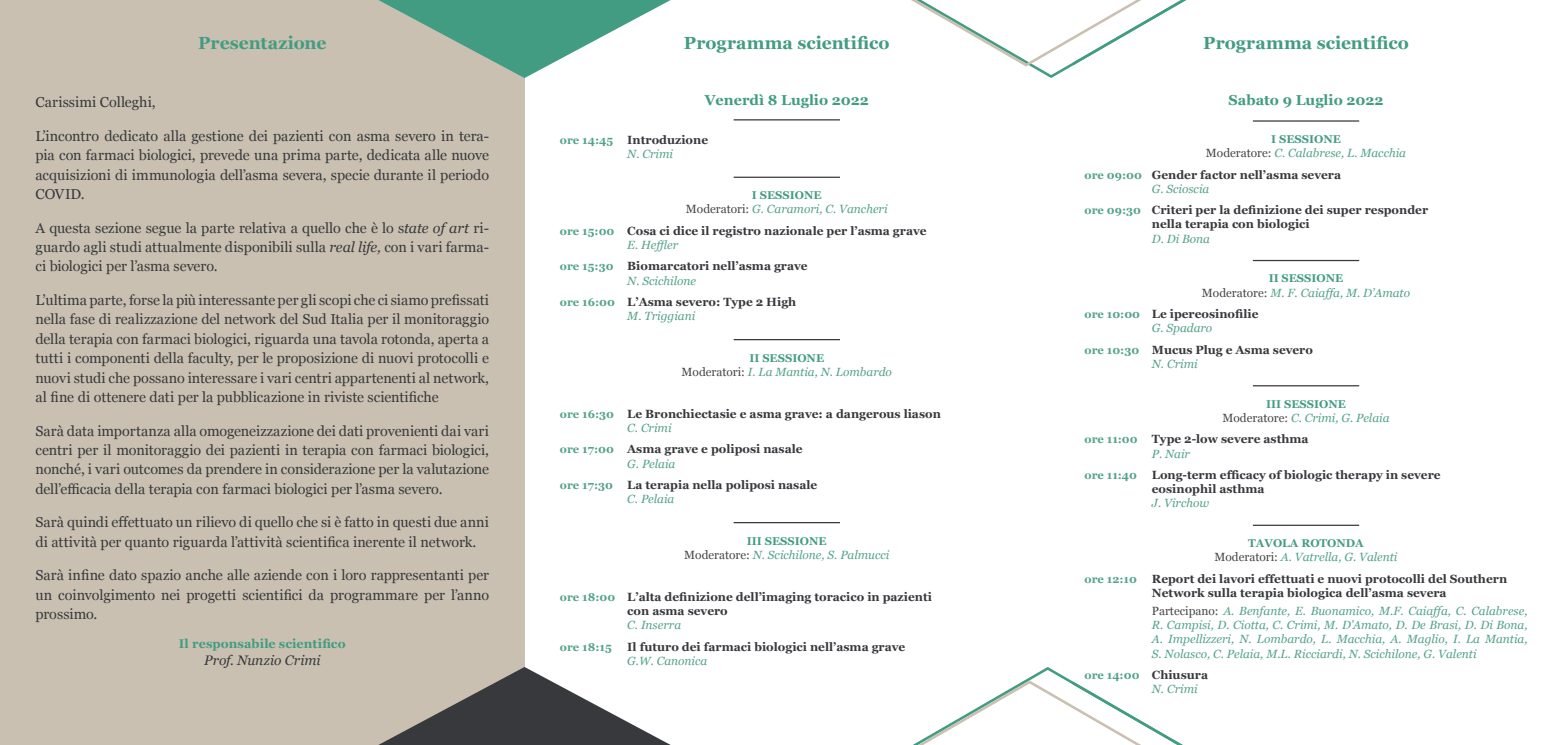
<style>
.page{position:relative;width:1563px;height:745px;background:#fff}
.page>*{position:absolute;margin:0;border:0;box-sizing:border-box;transform-origin:0 0}
.t1{font:700 17.5px "Georgia";color:#429c81}
.t2{font:14.38px/19.4px "Georgia";color:#38393d;text-align:justify}
.t3{font:700 14.38px "Georgia";color:#429c81}
.t4{font:italic 13.75px "Georgia";letter-spacing:-.005em;color:#38393d}
.t5{font:700 12.5px "Georgia";letter-spacing:.01em;color:#429c81}
.t6{font:700 11.88px/21.4px "Georgia";color:#38393d}
.t7{font:italic 11.88px/14.2px "Georgia";color:#54a38b}
.t8{font:700 11.25px "Georgia";color:#429c81}
.t9{font:700 11.25px "Georgia";color:#54a38b}
.s1{font-style:italic}
.s2{font-size:11.25px;color:#54a38b}
.s3{font-weight:400;font-style:italic;color:#54a38b}
.s4{font-weight:400;color:#454548}
.s5{font-style:normal;color:#454548}
.s6{font-weight:700;font-style:normal;font-size:11.25px}
.s7{font-weight:700;font-style:normal;color:#38393d}
.s8{font-size:11.88px;color:#38393d}
</style>
<div class="page">
<div style="left:0;top:0;width:524px;height:744px;background:#c9c0b1"></div>
<svg style="left:380px;top:666px;width:289px;height:78px"></svg>
<svg style="left:378px;top:0;width:293px;height:78px"></svg>
<svg style="left:911px;top:0;width:275px;height:78px"></svg>
<svg style="left:914px;top:667px;width:267px;height:77px"></svg>
<hr style="left:733px;top:119px;width:107px;height:1px;background:#38393d">
<hr style="left:733px;top:176px;width:107px;height:2px;background:#38393d">
<hr style="left:733px;top:339px;width:107px;height:1px;background:#38393d">
<hr style="left:733px;top:521px;width:107px;height:2px;background:#38393d">
<hr style="left:1253px;top:120px;width:106px;height:1px;background:#38393d">
<hr style="left:1253px;top:260px;width:106px;height:1px;background:#38393d">
<hr style="left:1253px;top:385px;width:106px;height:1px;background:#38393d">
<hr style="left:1253px;top:524px;width:106px;height:1px;background:#38393d">
<p class="t1" style="left:198px;top:29px;width:130px">Presentazione</p>
<p class="t2" style="left:35px;top:92px;width:122px">Carissimi Colleghi,</p>
<p class="t2" style="left:35px;top:125px;width:455px">L’incontro dedicato alla gestione dei pazienti con asma severo in tera&shy;pia con farmaci biologici, prevede una prima parte, dedicata alle nuove acquisizioni di immunologia dell’asma severa, specie durante il periodo COVID.</p>
<p class="t2" style="left:35px;top:217px;width:455px">A questa sezione segue la parte relativa a quello che è lo s<span class="s1">tate of art</span> ri&shy;guardo agli studi attualmente disponibili sulla <span class="s1">real life,</span> con i vari farma&shy;ci biologici per l’asma severo.</p>
<p class="t2" style="left:35px;top:289px;width:455px">L’ultima parte, forse la più interessante per gli scopi che ci siamo prefissati nella fase di realizzazione del network del Sud Italia per il monitoraggio della terapia con farmaci biologici, riguarda una tavola rotonda, aperta a tutti i componenti della faculty, per le proposizione di nuovi protocolli e nuovi studi che possano interessare i vari centri appartenenti al network, al fine di ottenere dati per la pubblicazione in riviste scientifiche</p>
<p class="t2" style="left:35px;top:420px;width:455px">Sarà data importanza alla omogeneizzazione dei dati provenienti dai vari centri per il monitoraggio dei pazienti in terapia con farmaci biologici, nonché, i vari outcomes da prendere in considerazione per la valutazione dell’efficacia della terapia con farmaci biologici per l’asma severo.</p>
<p class="t2" style="left:35px;top:511px;width:455px">Sarà quindi effettuato un rilievo di quello che si è fatto in questi due anni di attività per quanto riguarda l’attività scientifica inerente il network.</p>
<p class="t2" style="left:35px;top:564px;width:455px">Sarà infine dato spazio anche alle aziende con i loro rappresentanti per un coinvolgimento nei progetti scientifici da programmare per l’anno prossimo.</p>
<p class="t5" style="left:179px;top:634px;width:168px">Il responsabile scientifico</p>
<p class="t4" style="left:204px;top:649px;width:118px">Prof. Nunzio Crimi</p>
<p class="t1" style="left:684px;top:29px;width:207px">Programma scientifico</p>
<p class="t3" style="left:705px;top:89px;width:166px">Venerdì 8 Luglio 2022</p>
<p class="t6" style="left:627px;top:132px;width:82px;line-height:14.2px;text-indent:-67px"><span class="s2">ore 14:45</span> Introduzione<br><span class="s3">N. Crimi</span></p>
<p class="t8" style="left:752px;top:187px;width:71px">I SESSIONE</p>
<p class="t6" style="left:560px;top:198px;width:368px;text-indent:126px"><span class="s4">Moderatori:</span> <span class="s3">G. Caramori, C. Vancheri<br></span><span class="s2">ore 15:00</span> Cosa ci dice il registro nazionale per l’asma grave</p>
<p class="t6" style="left:560px;top:233px;width:249px;text-indent:67px"><span class="s3">E. Heffler<br></span><span class="s2">ore 15:30</span> Biomarcatori nell’asma grave</p>
<p class="t6" style="left:560px;top:269px;width:238px;text-indent:67px"><span class="s3">N. Scichilone<br></span><span class="s2">ore 16:00</span> L’Asma severo: Type 2 High</p>
<p class="t7" style="left:627px;top:308px;width:69px">M. Triggiani</p>
<p class="t8" style="left:749px;top:349px;width:76px">II SESSIONE</p>
<p class="t7" style="left:681px;top:364px;width:212px"><span class="s5">Moderatori:</span> I. La Mantia, N. Lombardo</p>
<p class="t6" style="left:627px;top:405px;width:315px;line-height:14.2px;text-indent:-67px"><span class="s2">ore 16:30</span> Le Bronchiectasie e asma grave: a dangerous liason<br><span class="s3">C. Crimi</span></p>
<p class="t6" style="left:627px;top:441px;width:177px;line-height:14.2px;text-indent:-67px"><span class="s2">ore 17:00</span> Asma grave e poliposi nasale<br><span class="s3">G. Pelaia</span></p>
<p class="t6" style="left:627px;top:477px;width:191px;line-height:14.2px;text-indent:-67px"><span class="s2">ore 17:30</span> La terapia nella poliposi nasale<br><span class="s3">C. Pelaia</span></p>
<p class="t8" style="left:747px;top:532px;width:81px">III SESSIONE</p>
<p class="t7" style="left:684px;top:546px;width:207px"><span class="s5">Moderatore:</span> N. Scichilone, S. Palmucci</p>
<p class="t6" style="left:627px;top:588px;width:306px;line-height:14.2px;text-indent:-67px"><span class="s2">ore 18:00</span> L’alta definizione dell’imaging toracico in pazienti con asma severo</p>
<p class="t7" style="left:627px;top:617px;width:55px">C. Inserra</p>
<p class="t9" style="left:560px;top:638px;width:53px">ore 18:15</p>
<p class="t6" style="left:627px;top:634px;width:279px">Il futuro dei farmaci biologici nell’asma grave</p>
<p class="t7" style="left:627px;top:652px;width:82px">G.W. Canonica</p>
<p class="t1" style="left:1203px;top:29px;width:207px">Programma scientifico</p>
<p class="t3" style="left:1228px;top:89px;width:157px">Sabato 9 Luglio 2022</p>
<p class="t8" style="left:1271px;top:130px;width:71px">I SESSIONE</p>
<p class="t6" style="left:1084px;top:142px;width:323px;text-indent:121px"><span class="s4">Moderatore:</span> <span class="s3">C. Calabrese, L. Macchia </span><span class="s2">ore 09:00</span> Gender factor nell’asma severa</p>
<p class="t6" style="left:1084px;top:177px;width:345px;text-indent:67px"><span class="s3">G. Scioscia<br></span><span class="s2">ore 09:30</span> Criteri per la definizione dei super responder</p>
<p class="t6" style="left:1152px;top:213px;width:159px">nella terapia con biologici</p>
<p class="t7" style="left:1152px;top:231px;width:60px">D. Di Bona</p>
<p class="t8" style="left:1268px;top:270px;width:76px">II SESSIONE</p>
<p class="t7" style="left:1084px;top:281px;width:327px;line-height:21.4px;text-indent:117px"><span class="s5">Moderatore:</span> M. F. Caiaffa, M. D’Amato <span class="s6">ore 10:00</span> <span class="s7">Le ipereosinofilie</span></p>
<p class="t6" style="left:1084px;top:317px;width:230px;text-indent:67px"><span class="s3">G. Spadaro<br></span><span class="s2">ore 10:30</span> Mucus Plug e Asma severo</p>
<p class="t7" style="left:1152px;top:356px;width:47px">N. Crimi</p>
<p class="t8" style="left:1266px;top:395px;width:81px">III SESSIONE</p>
<p class="t6" style="left:1084px;top:406px;width:306px;text-indent:138px"><span class="s4">Moderatore:</span> <span class="s3">C. Crimi, G. Pelaia </span><span class="s2">ore 11:00</span> Type 2-low severe asthma</p>
<p class="t6" style="left:1084px;top:442px;width:358px;text-indent:67px"><span class="s3">P. Nair<br></span><span class="s2">ore 11:40</span> Long-term efficacy of biologic therapy in severe</p>
<p class="t6" style="left:1152px;top:477px;width:114px">eosinophil asthma</p>
<p class="t7" style="left:1152px;top:495px;width:59px">J. Virchow</p>
<p class="t8" style="left:1248px;top:534px;width:117px">TAVOLA ROTONDA</p>
<p class="t7" style="left:1214px;top:549px;width:184px"><span class="s5">Moderatori:</span> A. Vatrella, G. Valenti</p>
<p class="t9" style="left:1084px;top:570px;width:54px">ore 12:10</p>
<p class="t6" style="left:1152px;top:570px;width:357px;line-height:14.2px">Report dei lavori effettuati e nuovi protocolli del Southern<br>Network sulla terapia biologica dell’asma severa</p>
<p class="t7" style="left:1152px;top:602px;width:377px;text-align:justify"><span class="s5">Partecipano:</span> A. Benfante, E. Buonamico, M.F. Caiaffa, C. Calabrese, R. Campisi, D. Ciotta, C. Crimi, M. D’Amato, D. De Brasi, D. Di Bona, A. Impellizzeri, N. Lombardo, L. Macchia, A. Maglio, I. La Mantia, S. Nolasco, C. Pelaia, M.L. Ricciardi, N. Scichilone, G. Valenti</p>
<p class="t9" style="left:1084px;top:666px;width:125px">ore 14:00 <span class="s8">Chiusura</span></p>
<p class="t7" style="left:1152px;top:681px;width:47px">N. Crimi</p>
</div>
